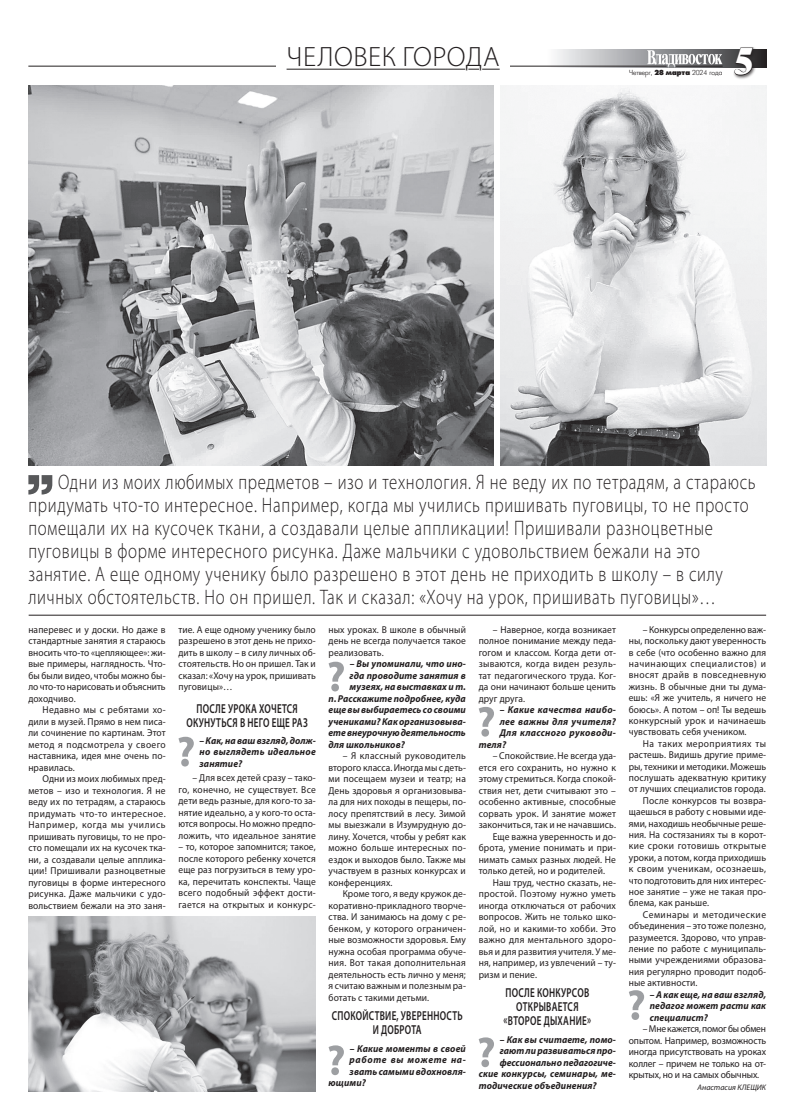
<style>
.page{position:relative;width:786px;height:1120px;background:#fff}
.page>*{position:absolute;margin:0;border:0;box-sizing:border-box;transform-origin:0 0}
.t1{font:35.3px "Times ETX Rus";color:#fff;scale:.9 1}
.t2{font:300 28px "Myriad Pro";letter-spacing:.02em;color:#231f20}
.Pod_Zago_3{font:300 21px/23px "Myriad Pro";letter-spacing:.04em;color:#231f20;scale:.8 1}
.Rubrika{font:600 13px/14px "Myriad Pro";letter-spacing:.03em;color:#231f20;text-align:center;scale:.7 1}
.TXT_7{font:10px/11.5px "Myriad Pro";letter-spacing:.01em;color:#231f20;text-align:justify;scale:.95 1}
.vopros{font:italic 700 10px/11.5px "Myriad Pro";letter-spacing:.01em;color:#231f20;text-align:justify;scale:.95 1}
.vopros-2{font:italic 700 10px "Myriad Pro";letter-spacing:.035em;color:#231f20;scale:.95 1}
.vopros-3{font:italic 700 10px "Myriad Pro";letter-spacing:.03em;color:#231f20;scale:.95 1}
.vopros-4{font:italic 700 10px "Myriad Pro";letter-spacing:.065em;color:#231f20;scale:.95 1}
.t3{font:300 8px "Futura";color:#231f20}
.PODPIS_3{font:italic 8px "Myriad Pro";color:#231f20}
.s1{font-family:"Futura Press Press";font-weight:400}
</style>
<div class="page">
<svg style="left:547px;top:49px;width:218px;height:19px;background:#ababad"></svg>
<div style="left:732px;top:46px;width:25px;height:34px;background:#231f20;opacity:.75"></div>
<svg style="left:733px;top:47px;width:20px;height:29px"></svg>
<img style="left:646px;top:50px;width:42px;height:18px">
<hr style="left:28px;top:66px;width:638px;height:1px;background:#231f20">
<hr style="left:675px;top:66px;width:47px;height:1px;background:#231f20">
<div style="left:276px;top:43px;width:233px;height:38px;background:#fff"></div>
<svg style="left:286px;top:68px;width:214px;height:2px"></svg>
<svg style="left:328px;top:1045px;width:16px;height:30px"></svg>
<svg style="left:478px;top:1037px;width:16px;height:30px"></svg>
<svg style="left:629px;top:990px;width:14px;height:30px"></svg>
<hr style="left:29px;top:615px;width:736px;height:1px;background:#231f20">
<svg style="left:28px;top:475px;width:729px;height:291px"></svg>
<img style="left:28px;top:85px;width:465px;height:381px">
<img style="left:500px;top:85px;width:265px;height:381px">
<img style="left:28px;top:916px;width:287px;height:175px">
<p class="t2" style="left:286px;top:40px;width:214px">ЧЕЛОВЕК ГОРОДА</p>
<p class="t3" style="left:628px;top:68px;width:95px">Четверг, <span class="s1">28 марта</span> 2024 года</p>
<h1 class="t1" style="left:733px;top:41px;width:23px">5</h1>
<p class="Pod_Zago_3" style="left:28px;top:470px;width:910px;text-indent:30px">Одни из моих любимых предметов – изо и технология. Я не веду их по тетрадям, а стараюсь придумать что-то интересное. Например, когда мы учились пришивать пуговицы, то не просто помещали их на кусочек ткани, а создавали целые аппликации! Пришивали разноцветные пуговицы в форме интересного рисунка. Даже мальчики с удовольствием бежали на это занятие. А еще одному ученику было разрешено в этот день не приходить в школу – в силу личных обстоятельств. Но он пришел. Так и сказал: «Хочу на урок, пришивать пуговицы»…</p>
<p class="TXT_7" style="left:28px;top:623px;width:146px">наперевес и у доски. Но даже в стандартные занятия я стараюсь вносить что-то «цепляющее»: жи&shy;вые примеры, наглядность. Что&shy;бы были видео, чтобы можно бы&shy;ло что-то нарисовать и объяснить доходчиво.</p>
<p class="TXT_7" style="left:28px;top:704px;width:146px;text-indent:14px">Недавно мы с ребятами хо&shy;дили в музей. Прямо в нем писа&shy;ли сочинение по картинам. Этот метод я подсмотрела у своего наставника, идея мне очень по&shy;нравилась.</p>
<p class="TXT_7" style="left:28px;top:773px;width:146px;text-indent:14px">Одни из моих любимых пред&shy;метов – изо и технология. Я не веду их по тетрадям, а стараюсь придумать что-то интересное.<br>Например, когда мы учились пришивать пуговицы, то не про&shy;сто помещали их на кусочек тка&shy;ни, а создавали целые апплика&shy;ции! Пришивали разноцветные пуговицы в форме интересного рисунка. Даже мальчики с удо&shy;вольствием бежали на это заня-</p>
<p class="TXT_7" style="left:178px;top:623px;width:146px">тие. А еще одному ученику было разрешено в этот день не прихо&shy;дить в школу – в силу личных об&shy;стоятельств. Но он пришел. Так и сказал: «Хочу на урок, пришивать пуговицы»…</p>
<p class="Rubrika" style="left:186px;top:701px;width:175px">ПОСЛЕ УРОКА ХОЧЕТСЯ<br>ОКУНУТЬСЯ В НЕГО ЕЩЕ РАЗ</p>
<p class="vopros" style="left:199px;top:734px;width:124px">– Как, на ваш взгляд, долж&shy;но выглядеть идеальное занятие?</p>
<p class="TXT_7" style="left:178px;top:772px;width:146px;text-indent:14px">– Для всех детей сразу – тако&shy;го, конечно, не существует. Все дети ведь разные, для кого-то за&shy;нятие идеально, а у кого-то оста&shy;ются вопросы. Но можно предпо&shy;ложить, что идеальное занятие</p>
<p class="TXT_7" style="left:178px;top:841px;width:146px">– то, которое запомнится; такое, после которого ребенку хочется еще раз погрузиться в тему уро&shy;ка, перечитать конспекты. Чаще всего подобный эффект дости&shy;гается на открытых и конкурс-</p>
<p class="TXT_7" style="left:328px;top:623px;width:146px">ных уроках. В школе в обычный день не всегда получается такое реализовать.</p>
<p class="vopros" style="left:349px;top:658px;width:124px">– Вы упоминали, что ино-</p>
<p class="vopros" style="left:349px;top:669px;width:124px">гда проводите занятия в</p>
<p class="vopros" style="left:349px;top:681px;width:124px">музеях, на выставках и т.</p>
<p class="vopros" style="left:328px;top:692px;width:146px">п. Расскажите подробнее, куда</p>
<p class="vopros" style="left:328px;top:704px;width:146px">еще вы выбираетесь со своими</p>
<p class="vopros" style="left:328px;top:715px;width:146px">учениками? Как организовыва-</p>
<p class="vopros" style="left:328px;top:727px;width:146px">ете внеурочную деятельность</p>
<p class="vopros" style="left:328px;top:738px;width:82px">для школьников?</p>
<p class="TXT_7" style="left:328px;top:750px;width:146px;text-indent:14px">– Я классный руководитель второго класса. Иногда мы с деть&shy;ми посещаем музеи и театр; на День здоровья я организовыва&shy;ла для них походы в пещеры, по&shy;лосу препятствий в лесу. Зимой мы выезжали в Изумрудную до&shy;лину. Хочется, чтобы у ребят как можно больше интересных по&shy;ездок и выходов было. Также мы участвуем в разных конкурсах и конференциях.</p>
<p class="TXT_7" style="left:328px;top:888px;width:146px;text-indent:14px">Кроме того, я веду кружок де&shy;коративно-прикладного творче&shy;ства. И занимаюсь на дому с ре&shy;бенком, у которого ограничен&shy;ные возможности здоровья. Ему нужна особая программа обуче&shy;ния. Вот такая дополнительная деятельность есть лично у меня; я считаю важным и полезным ра&shy;ботать с такими детьми.</p>
<p class="Rubrika" style="left:331px;top:1009px;width:188px">СПОКОЙСТВИЕ, УВЕРЕННОСТЬ<br>И ДОБРОТА</p>
<p class="vopros" style="left:349px;top:1042px;width:124px">– Какие моменты в своей</p>
<p class="vopros-4" style="left:349px;top:1053px;width:124px">работе вы можете на-</p>
<p class="vopros" style="left:349px;top:1065px;width:124px">звать самыми вдохновля-</p>
<p class="vopros" style="left:328px;top:1076px;width:41px">ющими?</p>
<p class="TXT_7" style="left:478px;top:623px;width:146px;text-indent:14px">– Наверное, когда возникает полное понимание между педа&shy;гогом и классом. Когда дети от&shy;зываются, когда виден резуль&shy;тат педагогического труда. Ког&shy;да они начинают больше ценить друг друга.</p>
<p class="vopros" style="left:499px;top:704px;width:124px">– Какие качества наибо-</p>
<p class="vopros-3" style="left:499px;top:715px;width:124px">лее важны для учителя?</p>
<p class="vopros-2" style="left:499px;top:726px;width:124px">Для классного руководи-</p>
<p class="vopros" style="left:478px;top:738px;width:30px">теля?</p>
<p class="TXT_7" style="left:478px;top:750px;width:146px;text-indent:14px">– Спокойствие. Не всегда уда&shy;ется его сохранить, но нужно к этому стремиться. Когда спокой&shy;ствия нет, дети считывают это – особенно активные, способные сорвать урок. И занятие может закончиться, так и не начавшись.</p>
<p class="TXT_7" style="left:478px;top:830px;width:146px;text-indent:14px">Еще важна уверенность и до&shy;брота, умение понимать и при&shy;нимать самых разных людей. Не только детей, но и родителей.</p>
<p class="TXT_7" style="left:478px;top:876px;width:146px;text-indent:14px">Наш труд, честно сказать, не&shy;простой. Поэтому нужно уметь иногда отключаться от рабочих вопросов. Жить не только шко&shy;лой, но и какими-то хобби. Это важно для ментального здоро&shy;вья и для развития учителя. У ме&shy;ня, например, из увлечений – ту&shy;ризм и пение.</p>
<p class="Rubrika" style="left:503px;top:986px;width:127px">ПОСЛЕ КОНКУРСОВ<br>ОТКРЫВАЕТСЯ «ВТОРОЕ ДЫХАНИЕ»</p>
<p class="vopros" style="left:499px;top:1033px;width:124px">– Как вы считаете, помо-</p>
<p class="vopros" style="left:499px;top:1044px;width:124px">гают ли развиваться про-</p>
<p class="vopros" style="left:499px;top:1056px;width:124px">фессионально педагогиче-</p>
<p class="vopros" style="left:478px;top:1067px;width:146px">ские конкурсы, семинары, ме-</p>
<p class="vopros" style="left:478px;top:1079px;width:126px">тодические объединения?</p>
<p class="TXT_7" style="left:628px;top:623px;width:146px;text-indent:14px">– Конкурсы определенно важ&shy;ны, поскольку дают уверенность в себе (что особенно важно для начинающих специалистов) и вносят драйв в повседневную жизнь. В обычные дни ты дума&shy;ешь: «Я же учитель, я ничего не боюсь». А потом – оп! Ты ведешь конкурсный урок и начинаешь чувствовать себя учеником.</p>
<p class="TXT_7" style="left:628px;top:737px;width:146px;text-indent:14px">На таких мероприятиях ты растешь. Видишь другие приме&shy;ры, техники и методики. Можешь послушать адекватную критику от лучших специалистов города.</p>
<p class="TXT_7" style="left:628px;top:794px;width:146px;text-indent:14px">После конкурсов ты возвра&shy;щаешься в работу с новыми иде&shy;ями, находишь необычные реше&shy;ния. На состязаниях ты в корот&shy;кие сроки готовишь открытые уроки, а потом, когда приходишь к своим ученикам, осознаешь, что подготовить для них интерес&shy;ное занятие – уже не такая про&shy;блема, как раньше.</p>
<p class="TXT_7" style="left:628px;top:908px;width:146px;text-indent:14px">Семинары и методические объединения – это тоже полезно, разумеется. Здорово, что управ&shy;ление по работе с муниципаль&shy;ными учреждениями образова&shy;ния регулярно проводит подоб&shy;ные активности.</p>
<p class="vopros" style="left:649px;top:988px;width:124px">– А как еще, на ваш взгляд, педагог может расти как специалист?</p>
<p class="TXT_7" style="left:628px;top:1023px;width:146px;text-indent:14px">– Мне кажется, помог бы обмен опытом. Например, возможность иногда присутствовать на уроках коллег – причем не только на от&shy;крытых, но и на самых обычных.</p>
<p class="PODPIS_3" style="left:697px;top:1082px;width:70px">Анастасия КЛЕЩИК</p>
</div>
